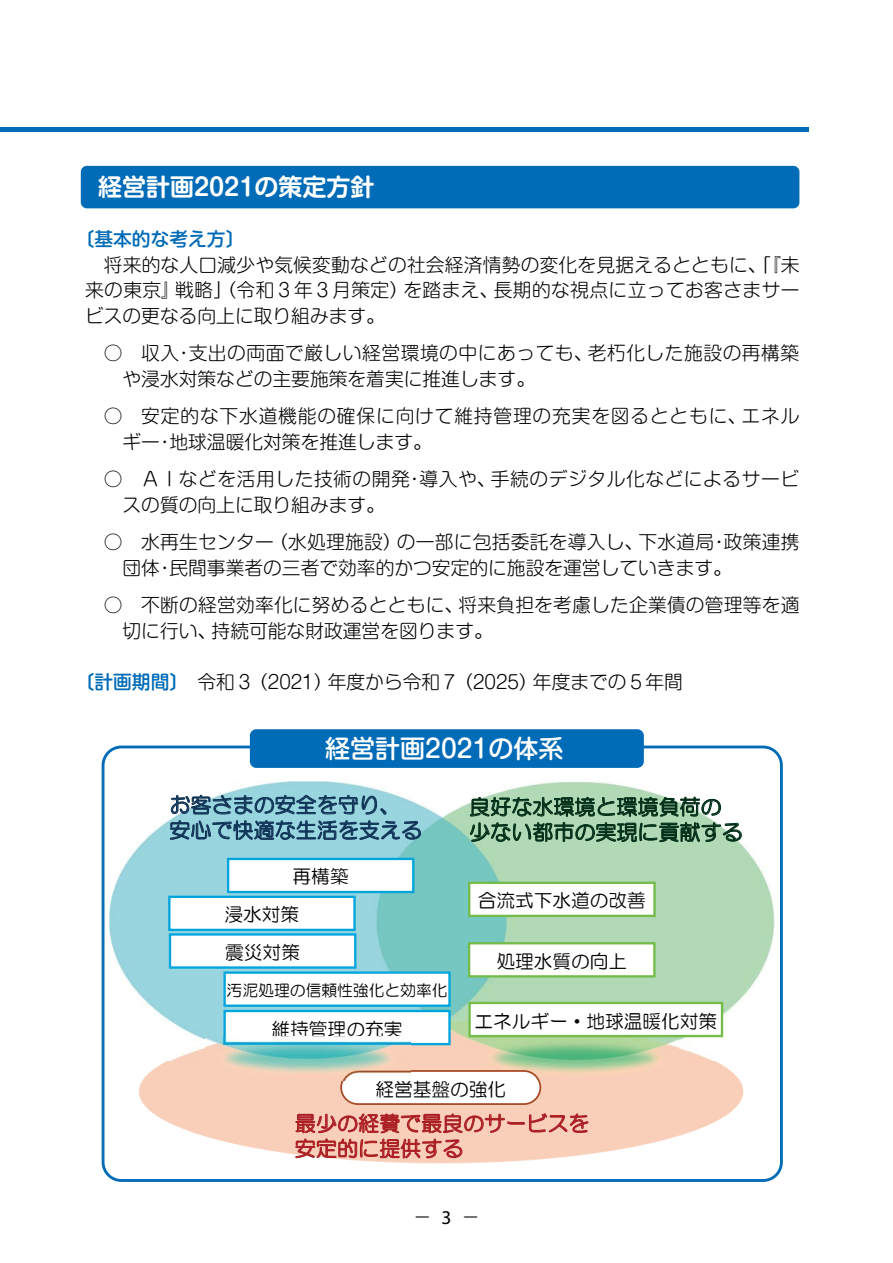
<style>
.page{position:relative;width:893px;height:1263px;background:#fff}
.page>*{position:absolute;margin:0;border:0;box-sizing:border-box;transform-origin:0 0}
.t1{font:500 25.05px "Shin M Go Pro";color:#fff}
.t2{font:700 24px "Shin M Go Pro De";color:#fff}
.t3{font:21px/25.2px "HG Maru Gothic MPRO";color:#002e17}
.t4{font:21px/25.2px "HG Maru Gothic MPRO";color:#103457}
.t5{font:21px/25.2px "HG Maru Gothic MPRO";color:#ab1f24}
.t6{font:300 18.75px/25.5px "Shin M Go Pro";letter-spacing:.01em;color:#000}
.t7{font:300 18.75px/25.5px "Shin M Go Pro";letter-spacing:.03em;color:#000}
.t8{font:18.75px "HG Maru Gothic MPRO";color:#000}
.t9{font:300 18.75px/25.5px "Shin M Go Pro";letter-spacing:.045em;color:#000}
.t10{font:500 18.75px "Shin M Go Pro";color:#006bb6}
.t11{font:16.5px "HG Maru Gothic MPRO";color:#000}
.t12{font:15.9px "HG Maru Gothic MPRO";color:#000}
.s1{font-weight:500;color:#006bb6}
.s2{font-family:"Myriad Pro";font-size:19.5px}
</style>
<div class="page">
<hr style="left:0;top:128px;width:808px;height:4px;background:#006bb6">
<div style="left:81px;top:166px;width:718px;height:42px;background:#006bb6;border-radius:6px"></div>
<div style="left:102px;top:745px;width:681px;height:437px;border:3px solid #006bb6;border-radius:18px"></div>
<div style="left:250px;top:729px;width:394px;height:39px;background:#006bb6;border-radius:6px"></div>
<img style="left:139px;top:1060px;width:605px;height:104px">
<img style="left:109px;top:781px;width:665px;height:279px">
<div style="left:470px;top:1003px;width:252px;height:33px;background:#fff"></div>
<div style="left:468px;top:1002px;width:255px;height:35px;border:2px solid #74bc4a"></div>
<svg style="left:170px;top:795px;width:251px;height:45px;background:#75a7b8"></svg>
<svg style="left:470px;top:797px;width:272px;height:45px;background:#7ba286"></svg>
<div style="left:169px;top:897px;width:185px;height:33px;background:#fff"></div>
<div style="left:168px;top:896px;width:188px;height:35px;border:2px solid #00a5de"></div>
<div style="left:469px;top:883px;width:185px;height:33px;background:#fff"></div>
<div style="left:468px;top:882px;width:188px;height:35px;border:2px solid #74bc4a"></div>
<div style="left:170px;top:934px;width:185px;height:33px;background:#fff"></div>
<div style="left:169px;top:933px;width:187px;height:36px;border:2px solid #00a5de"></div>
<div style="left:228px;top:859px;width:185px;height:33px;background:#fff"></div>
<div style="left:227px;top:858px;width:187px;height:35px;border:2px solid #00a5de"></div>
<div style="left:469px;top:943px;width:185px;height:33px;background:#fff"></div>
<div style="left:468px;top:942px;width:188px;height:35px;border:2px solid #74bc4a"></div>
<div style="left:225px;top:972px;width:224px;height:34px;background:#fff"></div>
<div style="left:223px;top:971px;width:228px;height:36px;border:2px solid #00a5de"></div>
<div style="left:225px;top:1011px;width:224px;height:33px;background:#fff"></div>
<div style="left:223px;top:1010px;width:228px;height:35px;border:2px solid #00a5de"></div>
<svg style="left:295px;top:1108px;width:293px;height:50px;background:#e6a696"></svg>
<img style="left:473px;top:1036px;width:205px;height:43px">
<div style="left:341px;top:1071px;width:199px;height:33px;background:#fff;border-radius:17px"></div>
<div style="left:340px;top:1070px;width:201px;height:35px;border:2px solid #a74823;border-radius:17px"></div>
<img style="left:205px;top:1037px;width:206px;height:43px">
<p class="t2" style="left:98px;top:168px;width:278px">経営計画2021の策定方針</p>
<p class="t10" style="left:76px;top:224px;width:170px">〔基本的な考え方〕</p>
<p class="t6" style="left:85px;top:250px;width:716px;text-align:justify">　将来的な人口減少や気候変動などの社会経済情勢の変化を見据えるとともに、「『未来の東京』戦略」（令和３年３月策定）を踏まえ、長期的な視点に立ってお客さまサービスの更なる向上に取り組みます。</p>
<p class="t7" style="left:123px;top:338px;width:678px;text-indent:-19px">○　収入・支出の両面で厳しい経営環境の中にあっても、老朽化した施設の再構築や浸水対策などの主要施策を着実に推進します。</p>
<p class="t9" style="left:123px;top:401px;width:678px;text-indent:-19px">○　安定的な下水道機能の確保に向けて維持管理の充実を図るとともに、エネルギー・地球温暖化対策を推進します。</p>
<p class="t7" style="left:123px;top:464px;width:678px;text-indent:-19px">○　ＡＩなどを活用した技術の開発・導入や、手続のデジタル化などによるサービスの質の向上に取り組みます。</p>
<p class="t6" style="left:123px;top:527px;width:678px;text-indent:-19px">○　水再生センター（水処理施設）の一部に包括委託を導入し、下水道局・政策連携団体・民間事業者の三者で効率的かつ安定的に施設を運営していきます。</p>
<p class="t6" style="left:123px;top:590px;width:678px;text-indent:-19px">○　不断の経営効率化に努めるとともに、将来負担を考慮した企業債の管理等を適切に行い、持続可能な財政運営を図ります。</p>
<p class="t6" style="left:76px;top:667px;width:609px"><span class="s1">〔計画期間〕</span>　令和３（2021）年度から令和７（2025）年度までの５年間</p>
<h1 class="t1" style="left:325px;top:728px;width:240px">経営計画2021の体系</h1>
<p class="t4" style="left:169px;top:792px;width:254px">お客さまの安全を守り、安心で快適な生活を支える</p>
<p class="t3" style="left:469px;top:794px;width:275px">良好な水環境と環境負荷の少ない都市の実現に貢献する</p>
<p class="t8" style="left:293px;top:867px;width:58px">再構築</p>
<p class="t8" style="left:224px;top:905px;width:76px">浸水対策</p>
<p class="t8" style="left:225px;top:943px;width:76px">震災対策</p>
<p class="t12" style="left:227px;top:982px;width:222px">汚泥処理の信頼性強化と効率化</p>
<p class="t8" style="left:272px;top:1019px;width:132px">維持管理の充実</p>
<p class="t8" style="left:478px;top:891px;width:170px">合流式下水道の改善</p>
<p class="t8" style="left:496px;top:952px;width:132px">処理水質の向上</p>
<p class="t8" style="left:474px;top:1011px;width:244px">エネルギー・地球温暖化対策</p>
<p class="t8" style="left:375px;top:1079px;width:132px">経営基盤の強化</p>
<p class="t5" style="left:295px;top:1111px;width:296px">最少の経費で最良のサービスを安定的に提供する</p>
<p class="t11" style="left:414px;top:1209px;width:66px">－ <span class="s2">3</span> －</p>
</div>
